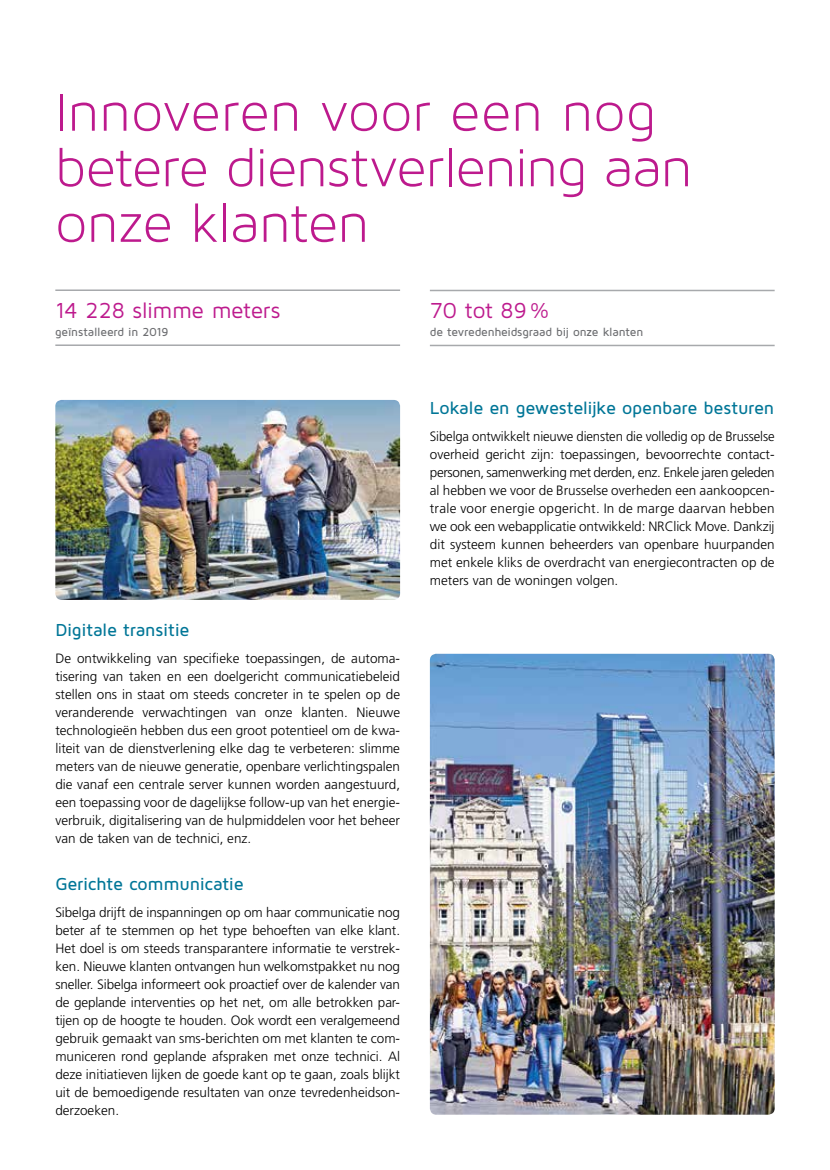
<style>
.page{position:relative;width:830px;height:1170px;background:#fff}
.page>*{position:absolute;margin:0;border:0;box-sizing:border-box;transform-origin:0 0}
.t1{font:57px/55.5px "Maven Pro Light 300";letter-spacing:-.01em;color:#bd1a8d}
.t2{font:22.5px "Maven Pro";letter-spacing:-.015em;color:#bd1a8d}
.t3{font:500 18px "Maven Pro";letter-spacing:-.015em;color:#007697}
.t4{font:300 13.5px/18px "Frutiger LT Std";color:#000;text-align:justify}
.t5{font:500 12px "Maven Pro";letter-spacing:-.015em;color:#6d6e71}
</style>
<div class="page">
<hr style="left:55px;top:289px;width:345px;height:2px;background:#a7a9ac">
<hr style="left:55px;top:344px;width:345px;height:2px;background:#a7a9ac">
<hr style="left:429px;top:290px;width:345px;height:1px;background:#a7a9ac">
<hr style="left:429px;top:345px;width:345px;height:1px;background:#a7a9ac">
<img style="left:429px;top:653px;width:345px;height:461px">
<img style="left:55px;top:400px;width:345px;height:200px">
<h1 class="t1" style="left:55px;top:84px;width:638px">Innoveren voor een nog betere dienstverlening aan onze klanten</h1>
<h2 class="t2" style="left:55px;top:296px;width:226px">14 228 slimme meters</h2>
<p class="t5" style="left:55px;top:324px;width:115px">geïnstalleerd in 2019</p>
<h3 class="t3" style="left:55px;top:618px;width:136px">Digitale transitie</h3>
<p class="t4" style="left:55px;top:649px;width:346px">De ontwikkeling van specifieke toepassingen, de automa&shy;tisering van taken en een doelgericht communicatiebeleid stellen ons in staat om steeds concreter in te spelen op de veranderende verwachtingen van onze klanten. Nieuwe technologieën hebben dus een groot potentieel om de kwa&shy;liteit van de dienstverlening elke dag te verbeteren: slimme meters van de nieuwe generatie, openbare verlichtingspalen die vanaf een centrale server kunnen worden aangestuurd, een toepassing voor de dagelijkse follow-up van het energie&shy;verbruik, digitalisering van de hulpmiddelen voor het beheer van de taken van de technici, enz.</p>
<h3 class="t3" style="left:55px;top:872px;width:190px">Gerichte communicatie</h3>
<p class="t4" style="left:55px;top:903px;width:346px">Sibelga drijft de inspanningen op om haar communicatie nog beter af te stemmen op het type behoeften van elke klant.<br>Het doel is om steeds transparantere informatie te verstrek&shy;ken. Nieuwe klanten ontvangen hun welkomstpakket nu nog sneller. Sibelga informeert ook proactief over de kalender van de geplande interventies op het net, om alle betrokken par&shy;tijen op de hoogte te houden. Ook wordt een veralgemeend gebruik gemaakt van sms-berichten om met klanten te com&shy;municeren rond geplande afspraken met onze technici. Al deze initiatieven lijken de goede kant op te gaan, zoals blijkt uit de bemoedigende resultaten van onze tevredenheidson&shy;derzoeken.</p>
<h2 class="t2" style="left:429px;top:296px;width:121px">70 tot 89%</h2>
<p class="t5" style="left:429px;top:324px;width:215px">de tevredenheidsgraad bij onze klanten</p>
<h3 class="t3" style="left:429px;top:397px;width:346px">Lokale en gewestelijke openbare besturen</h3>
<p class="t4" style="left:429px;top:427px;width:346px">Sibelga ontwikkelt nieuwe diensten die volledig op de Brusselse overheid gericht zijn: toepassingen, bevoorrechte contact&shy;personen, samenwerking met derden, enz. Enkele jaren geleden al hebben we voor de Brusselse overheden een aankoopcen&shy;trale voor energie opgericht. In de marge daarvan hebben we ook een webapplicatie ontwikkeld: NRClick Move. Dankzij dit systeem kunnen beheerders van openbare huurpanden met enkele kliks de overdracht van energiecontracten op de meters van de woningen volgen.</p>
</div>
